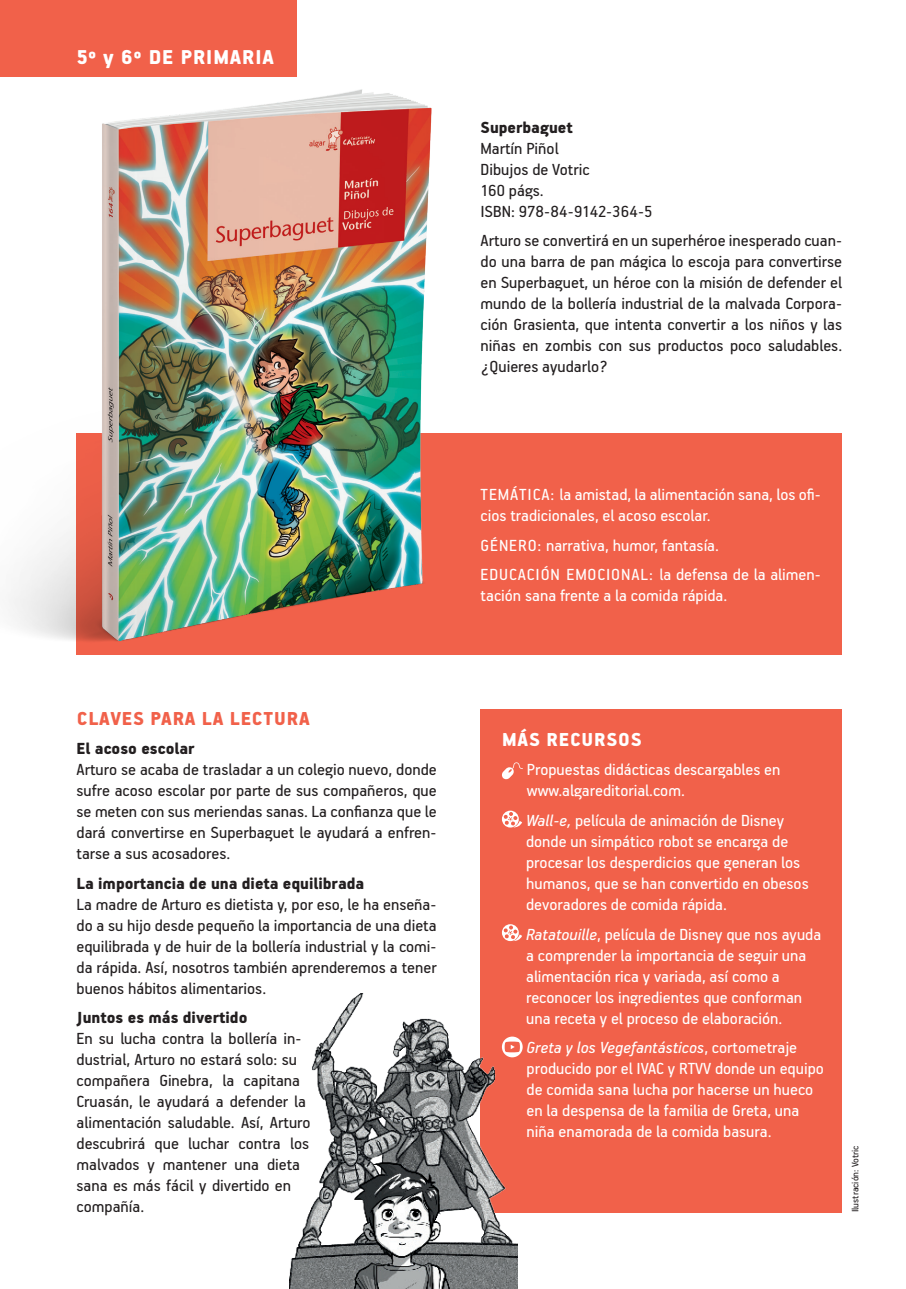
<style>
.page{position:relative;width:906px;height:1289px;background:#fff}
.page>*{position:absolute;margin:0;border:0;box-sizing:border-box;transform-origin:0 0}
.t1{font:900 22.5px "PF Handbook Pro";letter-spacing:.04em;color:#fff}
.CLAUS_PER_A_LA_LECTU{font:900 21px "PF Handbook Pro";letter-spacing:.04em;color:#f1614a}
.t2{font:900 21px "PF Handbook Pro";letter-spacing:.04em;color:#fff}
.Temàtica__gènere{font:18px/21px "PF Handbook Pro";color:#fff}
.Text{font:18px/21px "PF Handbook Pro";color:#231f20;text-align:justify}
.Sinopsi{font:18px/21px "PF Handbook Pro";color:#231f20;text-align:justify}
.Claus{font:900 18px "PF Handbook Pro";color:#231f20}
.Text-2{font:900 18px "PF Handbook Pro";color:#231f20}
.Copyright{font:10.5px "PF Handbook Pro";color:#231f20}
.s1{font-style:italic}
</style>
<div class="page">
<div style="left:77px;top:433px;width:765px;height:221px;background:#f1614a"></div>
<div style="left:480px;top:709px;width:362px;height:503px;background:#f1614a"></div>
<div style="left:0;top:0;width:296px;height:77px;background:#f1614a"></div>
<img style="left:9px;top:89px;width:460px;height:566px">
<img style="left:290px;top:993px;width:227px;height:295px">
<svg style="left:502px;top:762px;width:21px;height:17px"></svg>
<svg style="left:502px;top:810px;width:20px;height:17px"></svg>
<svg style="left:502px;top:924px;width:20px;height:17px"></svg>
<svg style="left:502px;top:1036px;width:20px;height:21px"></svg>
<p class="t1" style="left:77px;top:43px;width:199px">5º y 6º DE PRIMARIA</p>
<p class="CLAUS_PER_A_LA_LECTU" style="left:77px;top:705px;width:234px">CLAVES PARA LA LECTURA</p>
<p class="Claus" style="left:77px;top:737px;width:120px">El acoso escolar</p>
<p class="Text" style="left:77px;top:758px;width:362px">Arturo se acaba de trasladar a un colegio nuevo, donde sufre acoso escolar por parte de sus compañeros, que se meten con sus meriendas sanas. La confianza que le dará convertirse en Superbaguet le ayudará a enfren&shy;tarse a sus acosadores.</p>
<p class="Claus" style="left:77px;top:872px;width:289px">La importancia de una dieta equilibrada</p>
<p class="Text" style="left:77px;top:893px;width:362px">La madre de Arturo es dietista y, por eso, le ha enseña&shy;do a su hijo desde pequeño la importancia de una dieta equilibrada y de huir de la bollería industrial y la comi&shy;da rápida. Así, nosotros también aprenderemos a tener buenos hábitos alimentarios.</p>
<p class="Claus" style="left:77px;top:1006px;width:172px">Juntos es más divertido</p>
<p class="Text" style="left:77px;top:1027px;width:236px;text-align:left">En su lucha contra la bollería in&shy;dustrial, Arturo no estará solo: su compañera Ginebra, la capitana<br>Cruasán, le ayudará a defender la alimentación saludable. Así, Arturo descubrirá que luchar contra los malvados y mantener una dieta sana es más fácil y divertido en compañía.</p>
<p class="Text-2" style="left:480px;top:116px;width:93px">Superbaguet</p>
<p class="Text" style="left:480px;top:137px;width:79px">Martín Piñol</p>
<p class="Text" style="left:480px;top:158px;width:110px">Dibujos de Votric</p>
<p class="Text" style="left:480px;top:179px;width:65px">160 págs.</p>
<p class="Text" style="left:480px;top:200px;width:174px">ISBN: 978-84-9142-364-5</p>
<p class="Sinopsi" style="left:480px;top:229px;width:363px">Arturo se convertirá en un superhéroe inesperado cuan&shy;do una barra de pan mágica lo escoja para convertirse en Superbaguet, un héroe con la misión de defender el mundo de la bollería industrial de la malvada Corpora&shy;ción Grasienta, que intenta convertir a los niños y las niñas en zombis con sus productos poco saludables. ¿Quieres ayudarlo?</p>
<p class="Temàtica__gènere" style="left:480px;top:483px;width:342px">TEMÁTICA: la amistad, la alimentación sana, los ofi&shy;cios tradicionales, el acoso escolar.</p>
<p class="Temàtica__gènere" style="left:480px;top:534px;width:240px">GÉNERO: narrativa, humor, fantasía.</p>
<p class="Temàtica__gènere" style="left:480px;top:563px;width:342px">EDUCACIÓN EMOCIONAL: la defensa de la alimen&shy;tación sana frente a la comida rápida.</p>
<p class="t2" style="left:502px;top:726px;width:141px">MÁS RECURSOS</p>
<p class="Temàtica__gènere" style="left:527px;top:758px;width:255px">Propuestas didácticas descargables en www.algareditorial.com.</p>
<p class="Temàtica__gènere" style="left:526px;top:809px;width:284px"><span class="s1">Wall-e,</span> película de animación de Disney donde un simpático robot se encarga de procesar los desperdicios que generan los humanos, que se han convertido en obesos devoradores de comida rápida.</p>
<p class="Temàtica__gènere" style="left:526px;top:922px;width:297px"><span class="s1">Ratatouille</span>, película de Disney que nos ayuda a comprender la importancia de seguir una alimentación rica y variada, así como a reconocer los ingredientes que conforman una receta y el proceso de elaboración.</p>
<p class="Temàtica__gènere" style="left:526px;top:1036px;width:299px"><span class="s1">Greta y los Vegefantásticos</span>, cortometraje producido por el IVAC y RTVV donde un equipo de comida sana lucha por hacerse un hueco en la despensa de la familia de Greta, una niña enamorada de la comida basura.</p>
<p class="Copyright" style="left:849px;top:1212px;width:68px;rotate:-90deg">Ilustración: Votric</p>
</div>
